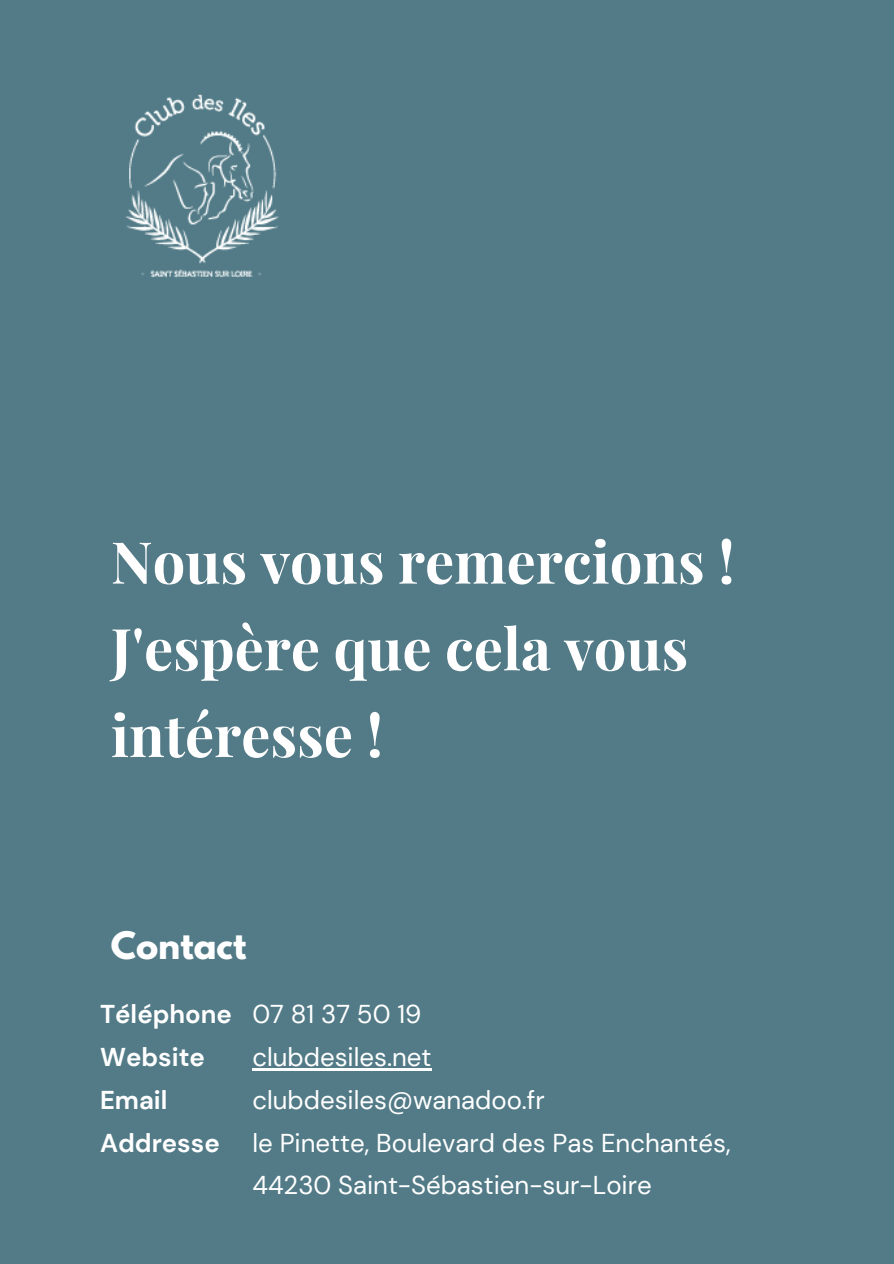
<style>
.page{position:relative;width:894px;height:1264px;background:#fff}
.page>*{position:absolute;margin:0;border:0;box-sizing:border-box;transform-origin:0 0}
.t1{font:700 57.9px/86.7px "Playfair Display";color:#fff}
.t2{font:700 33.45px "League Spartan";color:#fff}
.t3{font:25.8px/42.8px "DM Sans";color:#fff}
.t4{font:700 25.8px/42.8px "DM Sans";color:#fff}
</style>
<div class="page">
<div style="left:0;top:0;width:893px;height:1263px;background:#527b87"></div>
<hr style="left:252px;top:1068px;width:179px;height:2px;background:#fff">
<img style="left:125px;top:94px;width:154px;height:184px">
<h1 class="t1" style="left:111px;top:516px;width:625px">Nous vous remercions !<br>J'espère que cela vous intéresse !</h1>
<p class="t2" style="left:111px;top:928px;width:137px">Contact</p>
<p class="t4" style="left:100px;top:993px;width:133px">Téléphone<br>Website<br>Email<br>Addresse</p>
<p class="t3" style="left:252px;top:993px;width:479px">07 81 37 50 19<br>clubdesiles.net<br>clubdesiles@wanadoo.fr<br>le Pinette, Boulevard des Pas Enchantés,<br>44230 Saint-Sébastien-sur-Loire</p>
</div>
